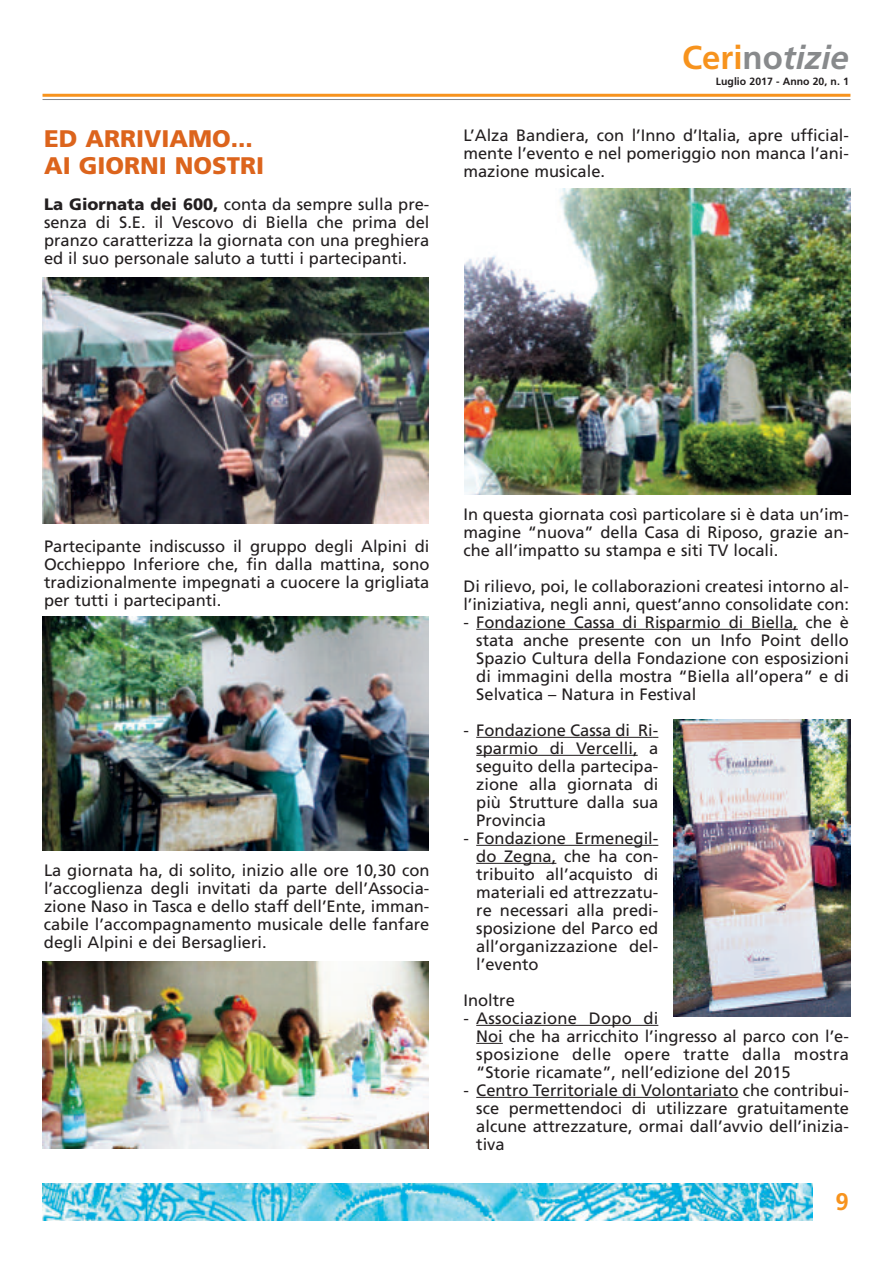
<style>
.page{position:relative;width:893px;height:1263px;background:#fff}
.page>*{position:absolute;margin:0;border:0;box-sizing:border-box;transform-origin:0 0}
.t1{font:italic 700 33px "Frutiger";color:#888a8c}
.t2{font:900 24px/27px "Frutiger";color:#dc641c}
.t3{font:700 24px "Frutiger";color:#f7931d}
.t4{font:16.5px/18px "Frutiger";color:#231f20;text-align:justify}
.t5{font:700 10.5px "Frutiger";color:#231f20}
.s1{font-weight:900}
.s2{font-style:normal;color:#f7931d}
.s3{font-style:normal}
</style>
<div class="page">
<img style="left:43px;top:1183px;width:769px;height:37px">
<hr style="left:43px;top:94px;width:807px;height:3px;background:#f7931d">
<hr style="left:43px;top:99px;width:807px;height:1px;background:#888a8c">
<hr style="left:476px;top:629px;width:322px;height:1px;background:#231f20">
<hr style="left:476px;top:737px;width:177px;height:1px;background:#231f20">
<hr style="left:476px;top:755px;width:162px;height:1px;background:#231f20">
<hr style="left:476px;top:845px;width:177px;height:1px;background:#231f20">
<hr style="left:476px;top:863px;width:80px;height:1px;background:#231f20">
<hr style="left:476px;top:1025px;width:182px;height:1px;background:#231f20">
<svg style="left:476px;top:1043px;width:27px;height:1px"></svg>
<hr style="left:476px;top:1097px;width:262px;height:1px;background:#231f20">
<img style="left:43px;top:277px;width:386px;height:247px">
<img style="left:464px;top:188px;width:386px;height:307px">
<img style="left:673px;top:719px;width:177px;height:297px">
<img style="left:43px;top:617px;width:386px;height:233px">
<img style="left:43px;top:961px;width:386px;height:187px">
<h2 class="t2" style="left:44px;top:127px;width:222px">ED ARRIVIAMO...<br>AI GIORNI NOSTRI</h2>
<p class="t4" style="left:44px;top:197px;width:387px"><span class="s1">La Giornata dei 600,</span> conta da sempre sulla pre&shy;senza di S.E. il Vescovo di Biella che prima del pranzo caratterizza la giornata con una preghiera ed il suo personale saluto a tutti i partecipanti.</p>
<h1 class="t1" style="left:682px;top:44px;width:168px"><span class="s2">Ceri</span><span class="s3">no</span>tizie</h1>
<p class="t5" style="left:716px;top:77px;width:135px">Luglio 2017 - Anno 20, n. 1</p>
<p class="t4" style="left:463px;top:128px;width:387px">L’Alza Bandiera, con l’Inno d’Italia, apre ufficial&shy;mente l’evento e nel pomeriggio non manca l’ani&shy;mazione musicale.</p>
<p class="t4" style="left:44px;top:539px;width:387px">Partecipante indiscusso il gruppo degli Alpini di Occhieppo Inferiore che, fin dalla mattina, sono tradizionalmente impegnati a cuocere la grigliata per tutti i partecipanti.</p>
<p class="t4" style="left:44px;top:863px;width:387px">La giornata ha, di solito, inizio alle ore 10,30 con l’accoglienza degli invitati da parte dell’Associa&shy;zione Naso in Tasca e dello staff dell’Ente, imman&shy;cabile l’accompagnamento musicale delle fanfare degli Alpini e dei Bersaglieri.</p>
<p class="t4" style="left:463px;top:506px;width:387px">In questa giornata così particolare si è data un’im&shy;magine “nuova” della Casa di Riposo, grazie an&shy;che all’impatto su stampa e siti TV locali.</p>
<p class="t4" style="left:463px;top:578px;width:387px">Di rilievo, poi, le collaborazioni createsi intorno al&shy;l’iniziativa, negli anni, quest’anno consolidate con:</p>
<p class="t4" style="left:476px;top:614px;width:374px;text-indent:-13px">- Fondazione Cassa di Risparmio di Biella, che è stata anche presente con un Info Point dello Spazio Cultura della Fondazione con esposizioni di immagini della mostra “Biella all’opera” e di Selvatica – Natura in Festival</p>
<p class="t4" style="left:476px;top:722px;width:184px;text-indent:-13px">- Fondazione Cassa di Ri&shy;sparmio di Vercelli, a seguito della partecipa&shy;zione alla giornata di più Strutture dalla sua Provincia</p>
<p class="t4" style="left:476px;top:830px;width:184px;text-indent:-13px">- Fondazione Ermenegil&shy;do Zegna, che ha con&shy;tribuito all’acquisto di materiali ed attrezzatu&shy;re necessari alla predi&shy;sposizione del Parco ed all’organizzazione del&shy;l’evento</p>
<p class="t4" style="left:463px;top:992px;width:53px">Inoltre</p>
<p class="t4" style="left:476px;top:1010px;width:374px;text-align:left;text-indent:-13px">- Associazione Dopo di<br>Noi che ha arricchito l’ingresso al parco con l’e&shy;sposizione delle opere tratte dalla mostra “Storie ricamate”, nell’edizione del 2015</p>
<p class="t4" style="left:476px;top:1082px;width:374px;text-indent:-13px">- Centro Territoriale di Volontariato che contribui&shy;sce permettendoci di utilizzare gratuitamente alcune attrezzature, ormai dall’avvio dell’inizia&shy;tiva</p>
<h2 class="t3" style="left:836px;top:1192px;width:15px">9</h2>
</div>
